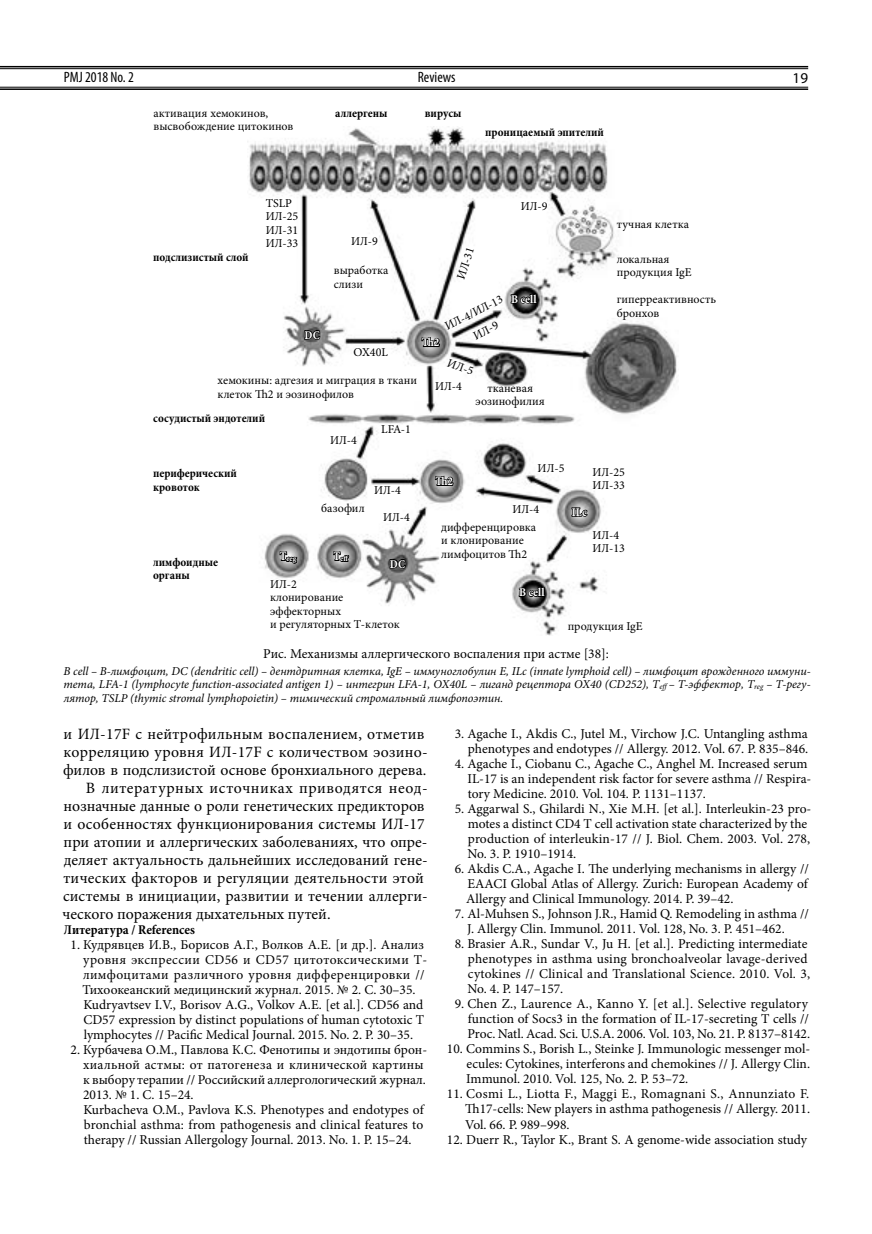
<style>
.page{position:relative;width:872px;height:1234px;background:#fff}
.page>*{position:absolute;margin:0;border:0;box-sizing:border-box;transform-origin:0 0}
.t1{font:15.75px "Minion Pro";letter-spacing:.01em;color:#000}
.t2{font:15.75px "Minion Pro";letter-spacing:.035em;color:#000}
.t3{font:condensed 15px "Myriad Pro";color:#000}
.t4{font:15px "Myriad Pro";color:#000}
.t5{font:13.5px/15px "Minion Pro";color:#000}
.t6{font:700 condensed 13.5px "Minion Pro";color:#000}
.t7{font:12px/13.5px "Minion Pro";color:#000}
.t8{font:italic 12px/13.5px "Minion Pro";letter-spacing:-.005em;color:#000;text-align:justify}
.t9{font:700 condensed 12px/13.5px "Minion Pro";color:#000}
.t10{font:700 condensed 12px "Minion Pro";letter-spacing:.005em;color:#fff}
.t11{font:700 condensed 7.8px "Minion Pro";color:#fff}
.s1{font-size:12px}
.s2{font-size:7.8px}
</style>
<div class="page">
<hr style="left:0;top:66px;width:808px;height:1px;background:#000">
<hr style="left:0;top:68px;width:808px;height:1px;background:#000">
<hr style="left:0;top:87px;width:808px;height:1px;background:#000">
<hr style="left:0;top:88px;width:808px;height:2px;background:#000">
<img style="left:247px;top:126px;width:430px;height:509px">
<svg style="left:389px;top:558px;width:18px;height:11px"></svg>
<svg style="left:303px;top:329px;width:18px;height:11px"></svg>
<svg style="left:518px;top:585px;width:28px;height:12px"></svg>
<svg style="left:510px;top:292px;width:28px;height:12px"></svg>
<svg style="left:420px;top:336px;width:21px;height:12px"></svg>
<svg style="left:434px;top:474px;width:20px;height:12px"></svg>
<svg style="left:279px;top:550px;width:19px;height:14px"></svg>
<svg style="left:332px;top:550px;width:18px;height:12px"></svg>
<svg style="left:570px;top:506px;width:18px;height:11px"></svg>
<p class="t3" style="left:64px;top:68px;width:71px">PMJ 2018 No. 2</p>
<p class="t3" style="left:418px;top:68px;width:39px">Reviews</p>
<p class="t4" style="left:792px;top:69px;width:17px">19</p>
<p class="t7" style="left:153px;top:106px;width:141px">активация хемокинов, высвобождение цитокинов</p>
<p class="t9" style="left:335px;top:106px;width:54px">аллергены</p>
<p class="t9" style="left:425px;top:106px;width:38px">вирусы</p>
<p class="t9" style="left:485px;top:125px;width:120px">проницаемый эпителий</p>
<p class="t9" style="left:153px;top:250px;width:97px">подслизистый слой</p>
<p class="t7" style="left:266px;top:196px;width:34px">TSLP<br>ИЛ-25<br>ИЛ-31<br>ИЛ-33</p>
<p class="t7" style="left:351px;top:234px;width:28px">ИЛ-9</p>
<p class="t7" style="left:334px;top:263px;width:56px">выработка слизи</p>
<p class="t7" style="left:454px;top:276px;width:34px;rotate:-72deg">ИЛ-31</p>
<p class="t7" style="left:521px;top:199px;width:28px">ИЛ-9</p>
<p class="t10" style="left:511px;top:290px;width:27px">B cell</p>
<p class="t7" style="left:443px;top:321px;width:65px;rotate:-27deg">ИЛ-4/ИЛ-13</p>
<p class="t7" style="left:471px;top:330px;width:28px;rotate:-27deg">ИЛ-9</p>
<p class="t7" style="left:450px;top:356px;width:28px;rotate:20deg">ИЛ-5</p>
<p class="t7" style="left:435px;top:380px;width:28px">ИЛ-4</p>
<p class="t10" style="left:304px;top:326px;width:17px">DC</p>
<p class="t10" style="left:422px;top:334px;width:19px">Th2</p>
<p class="t7" style="left:353px;top:345px;width:36px">OX40L</p>
<p class="t7" style="left:218px;top:374px;width:201px">хемокины: адгезия и миграция в ткани клеток Th2 и эозинофилов</p>
<p class="t7" style="left:475px;top:381px;width:71px;text-align:center">тканевая эозинофилия</p>
<p class="t9" style="left:153px;top:411px;width:113px">сосудистый эндотелий</p>
<p class="t7" style="left:330px;top:434px;width:28px">ИЛ-4</p>
<p class="t7" style="left:381px;top:422px;width:31px">LFA-1</p>
<p class="t7" style="left:617px;top:218px;width:74px">тучная клетка</p>
<p class="t7" style="left:617px;top:252px;width:76px">локальная продукция IgE</p>
<p class="t7" style="left:617px;top:293px;width:101px">гиперреактивность бронхов</p>
<p class="t9" style="left:153px;top:466px;width:85px">периферический кровоток</p>
<p class="t9" style="left:153px;top:555px;width:66px">лимфоидные органы</p>
<p class="t7" style="left:321px;top:501px;width:45px">базофил</p>
<p class="t7" style="left:374px;top:483px;width:28px">ИЛ-4</p>
<p class="t7" style="left:383px;top:510px;width:28px">ИЛ-4</p>
<p class="t11" style="left:280px;top:553px;width:18px"><span class="s1">T</span>reg</p>
<p class="t11" style="left:333px;top:553px;width:16px"><span class="s1">T</span>eff</p>
<p class="t10" style="left:390px;top:555px;width:17px">DC</p>
<p class="t7" style="left:270px;top:577px;width:131px">ИЛ-2<br>клонирование эффекторных<br>и регуляторных Т-клеток</p>
<p class="t10" style="left:435px;top:473px;width:19px">Th2</p>
<p class="t7" style="left:537px;top:461px;width:28px">ИЛ-5</p>
<p class="t7" style="left:512px;top:502px;width:28px">ИЛ-4</p>
<p class="t7" style="left:441px;top:520px;width:96px">дифференцировка и клонирование лимфоцитов Th2</p>
<p class="t7" style="left:592px;top:465px;width:34px">ИЛ-25<br>ИЛ-33</p>
<p class="t10" style="left:572px;top:503px;width:17px">ILc</p>
<p class="t7" style="left:592px;top:528px;width:34px">ИЛ-4<br>ИЛ-13</p>
<p class="t10" style="left:519px;top:584px;width:27px">B cell</p>
<p class="t7" style="left:567px;top:619px;width:77px">продукция IgE</p>
<p class="t5" style="left:263px;top:646px;width:347px">Рис. Механизмы аллергического воспаления при астме [38]:</p>
<p class="t8" style="left:63px;top:664px;width:749px">B cell – B-лимфоцит, DC (dendritic cell) – дентдритная клетка, IgE – иммуноглобулин Е, ILc (innate lymphoid cell) – лимфоцит врожденного иммуни&shy;тета, LFA-1 (lymphocyte function-associated antigen 1) – интегрин LFA-1, OX40L – лиганд рецептора OX40 (CD252), T<span class="s2">eff</span>– T-эффектор, T<span class="s2">reg</span> – T-регу&shy;лятор, TSLP (thymic stromal lymphopoietin) – тимический стромальный лимфопоэтин.</p>
<p class="t1" style="left:64px;top:722px;width:362px">и ИЛ-17F с нейтрофильным воспалением, отметив</p>
<p class="t1" style="left:64px;top:740px;width:365px">корреляцию уровня ИЛ-17F с количеством эозино‑</p>
<p class="t1" style="left:63px;top:758px;width:364px">филов в подслизистой основе бронхиального дерева.</p>
<p class="t2" style="left:86px;top:776px;width:343px">В литературных источниках приводятся неод‑</p>
<p class="t1" style="left:64px;top:794px;width:362px">нозначные данные о роли генетических предикторов</p>
<p class="t1" style="left:64px;top:812px;width:363px">и особенностях функционирования системы ИЛ-17</p>
<p class="t1" style="left:64px;top:830px;width:365px">при атопии и аллергических заболеваниях, что опре‑</p>
<p class="t1" style="left:64px;top:848px;width:365px">деляет актуальность дальнейших исследований гене‑</p>
<p class="t1" style="left:63px;top:866px;width:362px">тических факторов и регуляции деятельности этой</p>
<p class="t1" style="left:63px;top:884px;width:366px">системы в инициации, развитии и течении аллерги‑</p>
<p class="t1" style="left:63px;top:902px;width:270px">ческого поражения дыхательных путей.</p>
<p class="t6" style="left:64px;top:919px;width:133px">Литература / References</p>
<p class="t5" style="left:82px;top:936px;width:345px;text-indent:-12px">1. Кудрявцев И.В., Борисов А.Г., Волков А.Е. [и др.]. Анализ уровня экспрессии CD56 и CD57 цитотоксическими Т&shy;лимфоцитами различного уровня дифференцировки // Тихоокеанский медицинский журнал. 2015. № 2. С. 30–35.<br>Kudryavtsev I.V., Borisov A.G., Volkov A.E. [et al.]. CD56 and CD57 expression by distinct populations of human cytotoxic T lymphocytes // Pacific Medical Journal. 2015. No. 2. P. 30–35.</p>
<p class="t5" style="left:83px;top:1041px;width:346px;text-indent:-12px">2. Курбачева О.М., Павлова К.С. Фенотипы и эндотипы брон‑ хиальной астмы: от патогенеза и клинической картины к выбору терапии // Российский аллергологический журнал.<br>2013. № 1. С. 15–24.<br>Kurbacheva O.M., Pavlova K.S. Phenotypes and endotypes of bronchial asthma: from pathogenesis and clinical features to therapy // Russian Allergology Journal. 2013. No. 1. P. 15–24.</p>
<p class="t5" style="left:455px;top:726px;width:355px;text-align:right">3. Agache I., Akdis C., Jutel M., Virchow J.C. Untangling asthma phenotypes and endotypes // Allergy. 2012. Vol. 67. Р. 835–846.</p>
<p class="t5" style="left:467px;top:756px;width:345px;text-indent:-13px">4. Agache I., Ciobanu C., Agache C., Anghel M. Increased serum<br>IL-17 is an independent risk factor for severe asthma // Respira‑ tory Medicine. 2010. Vol. 104. Р. 1131–1137.</p>
<p class="t5" style="left:467px;top:801px;width:345px;text-indent:-13px">5. Aggarwal S., Ghilardi N., Xie M.H. [et al.]. Interleukin-23 pro‑ motes a distinct CD4 T cell activation state characterized by the production of interleukin-17 // J. Biol. Chem. 2003. Vol. 278, No. 3. Р. 1910–1914.</p>
<p class="t5" style="left:466px;top:861px;width:344px;text-align:justify;text-indent:-11px">6. Akdis C.A., Agache I. The underlying mechanisms in allergy // EAACI Global Atlas of Allergy. Zurich: European Academy of Allergy and Clinical Immunology. 2014. Р. 39–42.</p>
<p class="t5" style="left:467px;top:906px;width:343px;text-indent:-13px">7. Al-Muhsen S., Johnson J.R., Hamid Q. Remodeling in asthma //<br>J. Allergy Clin. Immunol. 2011. Vol. 128, No. 3. P. 451–462.</p>
<p class="t5" style="left:467px;top:936px;width:344px;text-indent:-13px">8. Brasier A.R., Sundar V., Ju H. [et al.]. Predicting intermediate phenotypes in asthma using bronchoalveolar lavage-derived cytokines // Clinical and Translational Science. 2010. Vol. 3, No. 4. Р. 147–157.</p>
<p class="t5" style="left:467px;top:996px;width:344px;text-indent:-13px">9. Chen Z., Laurence A., Kanno Y. [et al.]. Selective regulatory function of Socs3 in the formation of IL-17-secreting T cells //<br>Proc. Natl. Acad. Sci. U.S.A. 2006. Vol. 103, No. 21. P. 8137–8142.</p>
<p class="t5" style="left:466px;top:1041px;width:345px;text-align:justify;text-indent:-19px">10. Commins S., Borish L., Steinke J. Immunologic messenger mol‑ ecules: Cytokines, interferons and chemokines // J. Allergy Clin.<br>Immunol. 2010. Vol. 125, No. 2. Р. 53–72.</p>
<p class="t5" style="left:465px;top:1086px;width:346px;text-align:justify;text-indent:-18px">11. Cosmi L., Liotta F., Maggi E., Romagnani S., Annunziato F.<br>Th17-cells: New players in asthma pathogenesis // Allergy. 2011.<br>Vol. 66. P. 989–998.</p>
<p class="t5" style="left:447px;top:1131px;width:362px">12. Duerr R., Taylor K., Brant S. A genome-wide association study</p>
</div>
